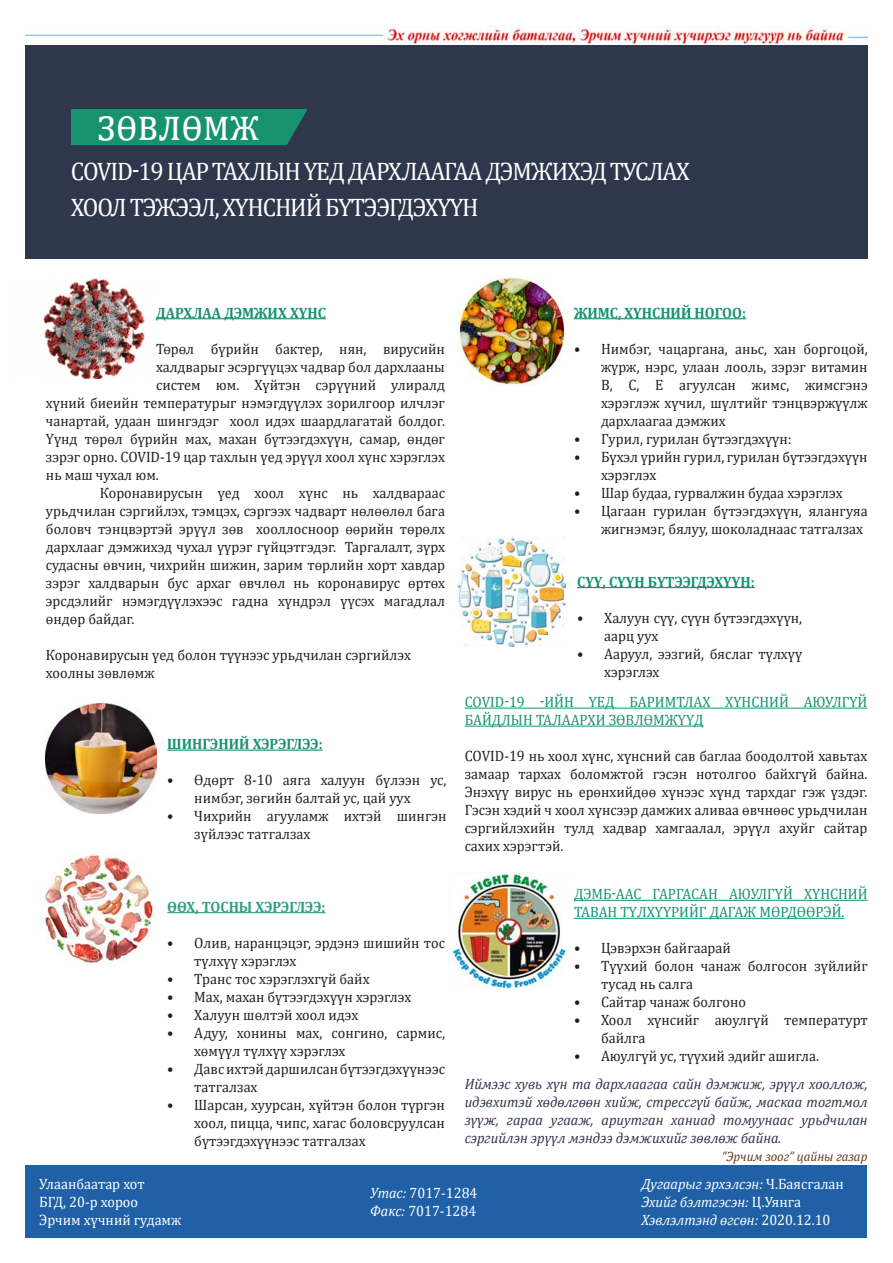
<style>
.page{position:relative;width:893px;height:1263px;background:#fff}
.page>*{position:absolute;margin:0;border:0;box-sizing:border-box;transform-origin:0 0}
.t1{font:49.5px "Cambria";color:#fff;scale:.82 1}
.t2{font:25.5px "Cambria";letter-spacing:-.05em;color:#fff;scale:.94 1}
.t3{font:15px/18px "Cambria";color:#231f20;scale:.95 1}
.t4{font:italic 15px/18px "Cambria";color:#2e374b;text-align:justify;scale:.95 1}
.t5{font:15px/18px "Cambria";color:#17926f;scale:.95 1}
.t6{font:italic 15px "Cambria";color:#fff;scale:.95 1}
.t7{font:700 15px "Cambria";color:#17926f;scale:.95 1}
.t8{font:15px "Cambria";color:#fff;scale:.95 1}
.t9{font:700 15px "Cambria";color:#2ca082;scale:.95 1}
.t10{font:italic 13.5px "Cambria";color:#643b29;scale:.95 1}
.s1{font-style:italic}
.s2{font-style:normal}
</style>
<div class="page">
<hr style="left:574px;top:900px;width:294px;height:1px;background:#17926f">
<hr style="left:574px;top:918px;width:270px;height:1px;background:#17926f">
<img style="left:457px;top:276px;width:132px;height:109px">
<img style="left:26px;top:26px;width:841px;height:19px">
<div style="left:26px;top:1165px;width:841px;height:72px;background:#1f60a6"></div>
<div style="left:26px;top:45px;width:842px;height:214px;background:#2e374b"></div>
<div style="left:71px;top:110px;width:235px;height:35px;background:#17926f"></div>
<svg style="left:281px;top:109px;width:26px;height:36px"></svg>
<img style="left:43px;top:278px;width:102px;height:100px">
<hr style="left:156px;top:318px;width:170px;height:1px;background:#17926f">
<img style="left:46px;top:703px;width:110px;height:110px">
<hr style="left:167px;top:749px;width:156px;height:2px;background:#17926f">
<hr style="left:167px;top:912px;width:159px;height:1px;background:#2ca082">
<img style="left:44px;top:855px;width:110px;height:110px">
<hr style="left:574px;top:318px;width:172px;height:1px;background:#17926f">
<img style="left:458px;top:537px;width:108px;height:109px">
<hr style="left:577px;top:587px;width:178px;height:1px;background:#17926f">
<hr style="left:465px;top:708px;width:402px;height:1px;background:#17926f">
<hr style="left:465px;top:726px;width:238px;height:1px;background:#17926f">
<img style="left:450px;top:873px;width:117px;height:117px">
<p class="t1" style="left:98px;top:94px;width:198px">зөвлөмж</p>
<p class="t2" style="left:71px;top:157px;width:660px">COVID-19 ЦАР ТАХЛЫН ҮЕД ДАРХЛААГАА ДЭМЖИХЭД ТУСЛАХ</p>
<p class="t2" style="left:71px;top:193px;width:435px">ХООЛ ТЭЖЭЭЛ, ХҮНСНИЙ БҮТЭЭГДЭХҮҮН</p>
<p class="t7" style="left:156px;top:302px;width:180px">ДАРХЛАА ДЭМЖИХ ХҮНС</p>
<p class="t3" style="left:156px;top:340px;width:306px">Төрөл бүрийн бактер, нян, вирусийн</p>
<p class="t3" style="left:156px;top:358px;width:306px">халдварыг эсэргүүцэх чадвар бол дархлааны</p>
<p class="t3" style="left:156px;top:376px;width:306px">систем юм. Хүйтэн сэрүүний улиралд</p>
<p class="t3" style="left:46px;top:394px;width:421px">хүний биеийн температурыг нэмэгдүүлэх зорилгоор илчлэг</p>
<p class="t3" style="left:46px;top:412px;width:422px">чанартай, удаан шингэдэг хоол идэх шаардлагатай болдог.</p>
<p class="t3" style="left:46px;top:430px;width:421px">Үүнд төрөл бүрийн мах, махан бүтээгдэхүүн, самар, өндөг</p>
<p class="t3" style="left:46px;top:448px;width:421px">зэрэг орно. COVID-19 цар тахлын үед эрүүл хоол хүнс хэрэглэх</p>
<p class="t3" style="left:46px;top:466px;width:120px">нь маш чухал юм.</p>
<p class="t3" style="left:46px;top:484px;width:421px;text-align:justify;text-indent:54px">Коронавирусын үед хоол хүнс нь халдвараас урьдчилан сэргийлэх, тэмцэх, сэргээх чадварт нөлөөлөл бага боловч тэнцвэртэй эрүүл зөв хооллосноор өөрийн төрөлх дархлааг дэмжихэд чухал үүрэг гүйцэтгэдэг. Таргалалт, зүрх судасны өвчин, чихрийн шижин, зарим төрлийн хорт хавдар зэрэг халдварын бус архаг өвчлөл нь коронавирус өртөх эрсдэлийг нэмэгдүүлэхээс гадна хүндрэл үүсэх магадлал өндөр байдаг.</p>
<p class="t3" style="left:46px;top:646px;width:386px">Коронавирусын үед болон түүнээс урьдчилан сэргийлэх</p>
<p class="t3" style="left:46px;top:664px;width:116px">хоолны зөвлөмж</p>
<p class="t7" style="left:167px;top:734px;width:165px">ШИНГЭНИЙ ХЭРЭГЛЭЭ:</p>
<p class="t3" style="left:167px;top:771px;width:295px;text-align:center">• Өдөрт 8-10 аяга халуун бүлээн ус, нимбэг, зөгийн балтай ус, цай уух</p>
<p class="t3" style="left:194px;top:807px;width:267px;text-indent:-27px">• Чихрийн агууламж ихтэй шингэн зүйлээс татгалзах</p>
<p class="t9" style="left:167px;top:896px;width:168px">ӨӨХ, ТОСНЫ ХЭРЭГЛЭЭ:</p>
<p class="t3" style="left:194px;top:934px;width:265px;text-indent:-27px">• Олив, наранцэцэг, эрдэнэ шишийн тос түлхүү хэрэглэх</p>
<p class="t3" style="left:167px;top:970px;width:214px">• Транс тос хэрэглэхгүй байх</p>
<p class="t3" style="left:167px;top:988px;width:258px">• Мах, махан бүтээгдэхүүн хэрэглэх</p>
<p class="t3" style="left:167px;top:1006px;width:202px">• Халуун шөлтэй хоол идэх</p>
<p class="t3" style="left:194px;top:1024px;width:265px;text-indent:-27px">• Адуу, хонины мах, сонгино, сармис, хөмүүл түлхүү хэрэглэх</p>
<p class="t3" style="left:194px;top:1060px;width:265px;text-indent:-27px">• Давс ихтэй даршилсан бүтээгдэхүүнээс татгалзах</p>
<p class="t3" style="left:194px;top:1096px;width:265px;text-align:justify;text-indent:-27px">• Шарсан, хуурсан, хүйтэн болон түргэн хоол, пицца, чипс, хагас боловсруулсан бүтээгдэхүүнээс татгалзах</p>
<p class="t7" style="left:574px;top:302px;width:183px">ЖИМС, ХҮНСНИЙ НОГОО:</p>
<p class="t3" style="left:601px;top:340px;width:282px;text-align:justify;text-indent:-27px">• Нимбэг, чацаргана, аньс, хан боргоцой, жүрж, нэрс, улаан лооль, зэрэг витамин B, С, E агуулсан жимс, жимсгэнэ хэрэглэж хүчил, шүлтийг тэнцвэржүүлж дархлаагаа дэмжих</p>
<p class="t3" style="left:574px;top:430px;width:231px">• Гурил, гурилан бүтээгдэхүүн:</p>
<p class="t3" style="left:601px;top:448px;width:282px;text-indent:-27px">• Бүхэл үрийн гурил, гурилан бүтээгдэхүүн хэрэглэх</p>
<p class="t3" style="left:574px;top:484px;width:284px">• Шар будаа, гурвалжин будаа хэрэглэх</p>
<p class="t3" style="left:601px;top:502px;width:282px;text-indent:-27px">• Цагаан гурилан бүтээгдэхүүн, ялангуяа жигнэмэг, бялуу, шоколаднаас татгалзах</p>
<p class="t7" style="left:577px;top:571px;width:188px">СҮҮ, СҮҮН БҮТЭЭГДЭХҮҮН:</p>
<p class="t3" style="left:604px;top:609px;width:210px;text-indent:-27px">• Халуун сүү, сүүн бүтээгдэхүүн, аарц уух</p>
<p class="t3" style="left:604px;top:645px;width:210px;text-indent:-27px">• Ааруул, ээзгий, бяслаг түлхүү хэрэглэх</p>
<p class="t5" style="left:465px;top:693px;width:425px">COVID-19 -ИЙН ҮЕД БАРИМТЛАХ ХҮНСНИЙ АЮУЛГҮЙ<br>БАЙДЛЫН ТАЛААРХИ ЗӨВЛӨМЖҮҮД</p>
<p class="t3" style="left:465px;top:747px;width:425px;text-align:justify">COVID-19 нь хоол хүнс, хүнсний сав баглаа боодолтой хавьтах замаар тархах боломжтой гэсэн нотолгоо байхгүй байна.<br>Энэхүү вирус нь ерөнхийдөө хүнээс хүнд тархдаг гэж үздэг.<br>Гэсэн хэдий ч хоол хүнсээр дамжих аливаа өвчнөөс урьдчилан сэргийлэхийн тулд хадвар хамгаалал, эрүүл ахуйг сайтар сахих хэрэгтэй.</p>
<p class="t5" style="left:574px;top:885px;width:311px">ДЭМБ-ААС ГАРГАСАН АЮУЛГҮЙ ХҮНСНИЙ<br>ТАВАН ТҮЛХҮҮРИЙГ ДАГАЖ МӨРДӨӨРЭЙ.</p>
<p class="t3" style="left:574px;top:939px;width:167px">• Цэвэрхэн байгаарай</p>
<p class="t3" style="left:601px;top:957px;width:282px;text-indent:-27px">• Түүхий болон чанаж болгосон зүйлийг тусад нь салга</p>
<p class="t3" style="left:574px;top:993px;width:183px">• Сайтар чанаж болгоно</p>
<p class="t3" style="left:601px;top:1011px;width:282px;text-indent:-27px">• Хоол хүнсийг аюулгүй температурт байлга</p>
<p class="t3" style="left:574px;top:1047px;width:259px">• Аюулгүй ус, түүхий эдийг ашигла.</p>
<p class="t4" style="left:465px;top:1075px;width:426px">Иймээс хувь хүн та дархлаагаа сайн дэмжиж, эрүүл хооллож, идэвхитэй хөдөлгөөн хийж, стрессгүй байж, маскаа тогтмол зүүж, гараа угааж, ариутган ханиад томуунаас урьдчилан сэргийлэн эрүүл мэндээ дэмжихийг зөвлөж байна.</p>
<p class="t10" style="left:722px;top:1147px;width:155px">“Эрчим зоог” цайны газар</p>
<p class="t8" style="left:39px;top:1175px;width:112px">Улаанбаатар хот</p>
<p class="t8" style="left:39px;top:1193px;width:106px">БГД, 20-р хороо</p>
<p class="t8" style="left:39px;top:1211px;width:151px">Эрчим хүчний гудамж</p>
<p class="t8" style="left:370px;top:1184px;width:114px"><span class="s1">Утас:</span> 7017-1284</p>
<p class="t8" style="left:370px;top:1202px;width:113px"><span class="s1">Факс:</span> 7017-1284</p>
<p class="t6" style="left:641px;top:1173px;width:215px">Дугаарыг эрхэлсэн: <span class="s2">Ч.Баясгалан</span></p>
<p class="t6" style="left:641px;top:1191px;width:170px">Эхийг бэлтгэсэн: <span class="s2">Ц.Уянга</span></p>
<p class="t6" style="left:641px;top:1209px;width:201px">Хэвлэлтэнд өгсөн: <span class="s2">2020.12.10</span></p>
</div>
